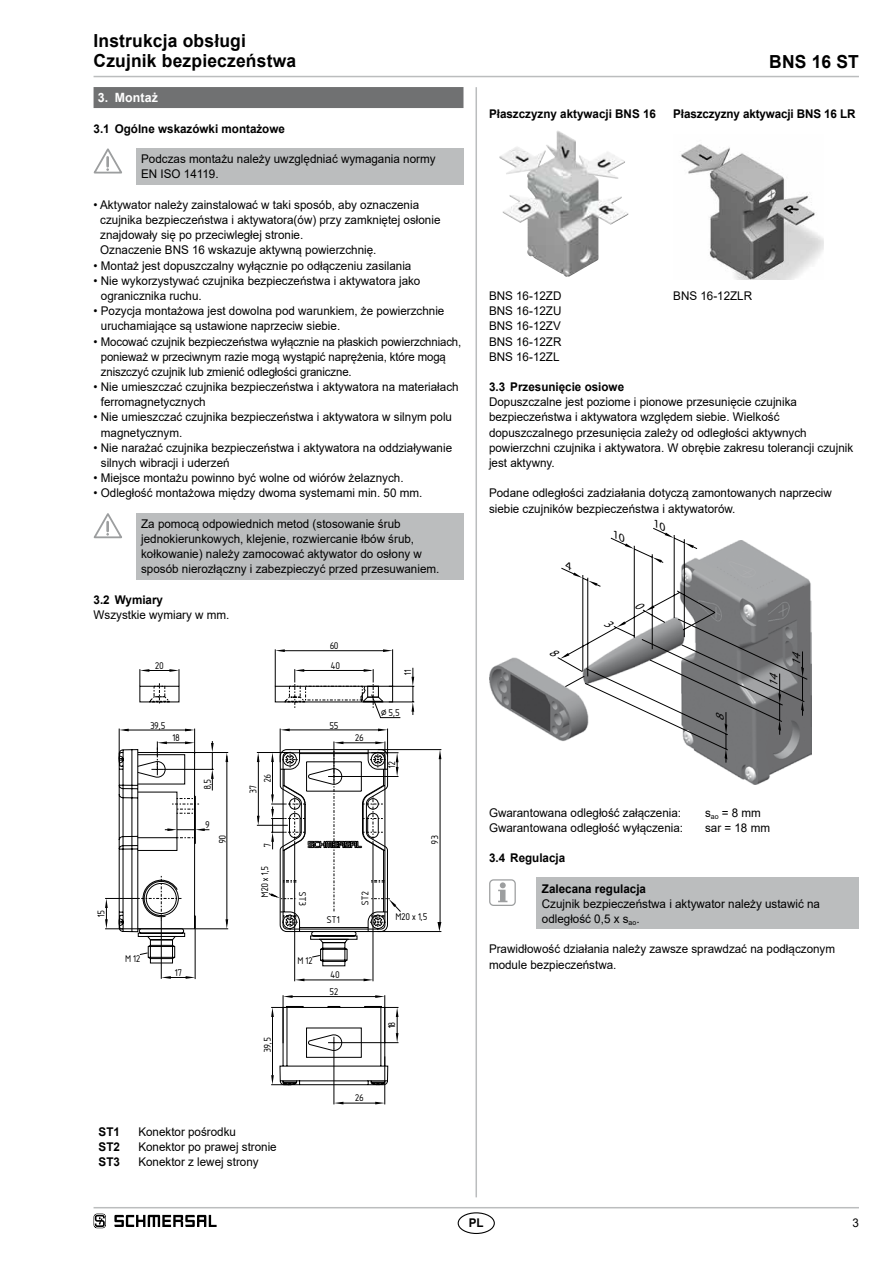
<style>
.page{position:relative;width:893px;height:1263px;background:#fff}
.page>*{position:absolute;margin:0;border:0;box-sizing:border-box;transform-origin:0 0}
.t1{font:700 18px/20.2px "Arial";letter-spacing:.01em;color:#000}
.t2{font:15.3px "Isonorm 3098";color:#000}
.t3{font:700 12.75px "Arial";letter-spacing:.01em;color:#fff}
.t4{font:12px/15.1px "Arial";color:#000}
.t5{font:700 12px "Arial";color:#000}
.t6{font:italic 11.7px "Myriad Pro";color:#000}
</style>
<div class="page">
<hr style="left:94px;top:1207px;width:765px;height:1px;background:#bbbdbe">
<hr style="left:94px;top:76px;width:765px;height:1px;background:#bbbdbe">
<hr style="left:475px;top:87px;width:2px;height:1110px;background:#bbbdbe">
<div style="left:458px;top:1212px;width:37px;height:22px;border:1px solid #000;border-radius:50%"></div>
<div style="left:94px;top:87px;width:369px;height:21px;background:#707172"></div>
<div style="left:136px;top:148px;width:327px;height:36px;background:#bbbdbe"></div>
<svg style="left:94px;top:148px;width:28px;height:26px"></svg>
<div style="left:136px;top:513px;width:327px;height:66px;background:#bbbdbe"></div>
<svg style="left:94px;top:513px;width:28px;height:26px"></svg>
<svg style="left:414px;top:749px;width:27px;height:183px"></svg>
<svg style="left:105px;top:649px;width:309px;height:455px"></svg>
<svg style="left:138px;top:682px;width:247px;height:235px"></svg>
<hr style="left:195px;top:928px;width:33px;height:1px;background:#000">
<svg style="left:378px;top:728px;width:10px;height:3px"></svg>
<svg style="left:375px;top:995px;width:10px;height:3px"></svg>
<svg style="left:375px;top:1102px;width:10px;height:2px"></svg>
<svg style="left:439px;top:750px;width:2px;height:9px"></svg>
<svg style="left:257px;top:752px;width:3px;height:10px"></svg>
<svg style="left:211px;top:769px;width:3px;height:10px"></svg>
<svg style="left:396px;top:1007px;width:2px;height:10px"></svg>
<svg style="left:271px;top:1007px;width:3px;height:10px"></svg>
<svg style="left:283px;top:995px;width:10px;height:3px"></svg>
<svg style="left:334px;top:1102px;width:9px;height:2px"></svg>
<svg style="left:280px;top:728px;width:10px;height:3px"></svg>
<svg style="left:437px;top:922px;width:4px;height:9px"></svg>
<svg style="left:257px;top:816px;width:3px;height:9px"></svg>
<svg style="left:211px;top:743px;width:3px;height:9px"></svg>
<svg style="left:396px;top:1033px;width:2px;height:10px"></svg>
<svg style="left:271px;top:1075px;width:3px;height:10px"></svg>
<svg style="left:105px;top:919px;width:3px;height:10px"></svg>
<svg style="left:105px;top:898px;width:3px;height:10px"></svg>
<svg style="left:364px;top:669px;width:9px;height:3px"></svg>
<svg style="left:169px;top:669px;width:10px;height:3px"></svg>
<svg style="left:383px;top:649px;width:10px;height:3px"></svg>
<svg style="left:412px;top:702px;width:2px;height:10px"></svg>
<svg style="left:295px;top:669px;width:9px;height:3px"></svg>
<svg style="left:140px;top:669px;width:9px;height:3px"></svg>
<svg style="left:275px;top:649px;width:10px;height:3px"></svg>
<svg style="left:412px;top:677px;width:2px;height:9px"></svg>
<svg style="left:226px;top:752px;width:2px;height:10px"></svg>
<svg style="left:226px;top:919px;width:2px;height:10px"></svg>
<svg style="left:119px;top:728px;width:86px;height:251px"></svg>
<svg style="left:271px;top:741px;width:127px;height:240px"></svg>
<img style="left:499px;top:131px;width:129px;height:146px">
<img style="left:681px;top:144px;width:142px;height:135px">
<img style="left:489px;top:579px;width:323px;height:205px">
<div style="left:537px;top:877px;width:322px;height:52px;background:#bbbdbe"></div>
<svg style="left:498px;top:882px;width:9px;height:20px"></svg>
<div style="left:489px;top:879px;width:27px;height:27px;border:1px solid #9c9e9f;border-radius:4px"></div>
<svg style="left:94px;top:1213px;width:12px;height:15px"></svg>
<svg style="left:114px;top:1215px;width:103px;height:12px"></svg>
<svg style="left:549px;top:527px;width:259px;height:236px"></svg>
<h1 class="t1" style="left:94px;top:31px;width:204px">Instrukcja obsługi<br>Czujnik bezpieczeństwa</h1>
<p class="t3" style="left:98px;top:89px;width:62px">3. Montaż</p>
<p class="t5" style="left:94px;top:120px;width:193px">3.1 Ogólne wskazówki montażowe</p>
<p class="t4" style="left:141px;top:151px;width:296px">Podczas montażu należy uwzględniać wymagania normy<br>EN ISO 14119.</p>
<p class="t4" style="left:100px;top:197px;width:342px;text-indent:-7px">• Aktywator należy zainstalować w taki sposób, aby oznaczenia czujnika bezpieczeństwa i aktywatora(ów) przy zamkniętej osłonie znajdowały się po przeciwległej stronie.<br>Oznaczenie BNS 16 wskazuje aktywną powierzchnię.</p>
<p class="t4" style="left:94px;top:258px;width:319px">• Montaż jest dopuszczalny wyłącznie po odłączeniu zasilania</p>
<p class="t4" style="left:101px;top:273px;width:321px;text-indent:-7px">• Nie wykorzystywać czujnika bezpieczeństwa i aktywatora jako ogranicznika ruchu.</p>
<p class="t4" style="left:101px;top:303px;width:345px;text-indent:-7px">• Pozycja montażowa jest dowolna pod warunkiem, że powierzchnie uruchamiające są ustawione naprzeciw siebie.</p>
<p class="t4" style="left:101px;top:334px;width:362px;text-indent:-7px">• Mocować czujnik bezpieczeństwa wyłącznie na płaskich powierzchniach, ponieważ w przeciwnym razie mogą wystąpić naprężenia, które mogą zniszczyć czujnik lub zmienić odległości graniczne.</p>
<p class="t4" style="left:101px;top:379px;width:359px;text-indent:-7px">• Nie umieszczać czujnika bezpieczeństwa i aktywatora na materiałach ferromagnetycznych</p>
<p class="t4" style="left:101px;top:410px;width:353px;text-indent:-7px">• Nie umieszczać czujnika bezpieczeństwa i aktywatora w silnym polu magnetycznym.</p>
<p class="t4" style="left:101px;top:440px;width:353px;text-indent:-7px">• Nie narażać czujnika bezpieczeństwa i aktywatora na oddziaływanie silnych wibracji i uderzeń</p>
<p class="t4" style="left:94px;top:470px;width:312px">• Miejsce montażu powinno być wolne od wiórów żelaznych.</p>
<p class="t4" style="left:94px;top:486px;width:330px">• Odległość montażowa między dwoma systemami min. 50 mm.</p>
<p class="t4" style="left:141px;top:516px;width:300px">Za pomocą odpowiednich metod (stosowanie śrub jednokierunkowych, klejenie, rozwiercanie łbów śrub, kołkowanie) należy zamocować aktywator do osłony w sposób nierozłączny i zabezpieczyć przed przesuwaniem.</p>
<p class="t5" style="left:94px;top:591px;width:71px">3.2 Wymiary</p>
<p class="t4" style="left:94px;top:607px;width:137px">Wszystkie wymiary w mm.</p>
<p class="t2" style="left:156px;top:655px;width:10px">20</p>
<p class="t2" style="left:151px;top:714px;width:16px">39,5</p>
<p class="t2" style="left:90px;top:917px;width:9px;rotate:-90deg">15</p>
<p class="t2" style="left:126px;top:947px;width:16px">M12</p>
<p class="t2" style="left:173px;top:727px;width:9px">18</p>
<p class="t2" style="left:196px;top:789px;width:12px;rotate:-90deg">8,5</p>
<p class="t2" style="left:206px;top:814px;width:6px">9</p>
<p class="t2" style="left:212px;top:843px;width:10px;rotate:-90deg">90</p>
<p class="t2" style="left:256px;top:782px;width:10px;rotate:-90deg">26</p>
<p class="t2" style="left:242px;top:793px;width:10px;rotate:-90deg">37</p>
<p class="t2" style="left:256px;top:847px;width:6px;rotate:-90deg">7</p>
<p class="t2" style="left:254px;top:897px;width:33px;rotate:-90deg">M20 x 1,5</p>
<p class="t2" style="left:175px;top:961px;width:9px">17</p>
<p class="t2" style="left:256px;top:1052px;width:16px;rotate:-90deg">39,5</p>
<p class="t5" style="left:99px;top:1123px;width:23px">ST1</p>
<p class="t4" style="left:138px;top:1124px;width:99px">Konektor pośrodku</p>
<p class="t5" style="left:99px;top:1138px;width:23px">ST2</p>
<p class="t4" style="left:138px;top:1139px;width:140px">Konektor po prawej stronie</p>
<p class="t5" style="left:99px;top:1153px;width:23px">ST3</p>
<p class="t4" style="left:138px;top:1154px;width:122px">Konektor z lewej strony</p>
<p class="t2" style="left:330px;top:635px;width:10px">60</p>
<p class="t2" style="left:331px;top:654px;width:11px">40</p>
<p class="t2" style="left:330px;top:714px;width:10px">55</p>
<p class="t2" style="left:356px;top:727px;width:10px">26</p>
<p class="t2" style="left:397px;top:675px;width:7px;rotate:-90deg">11</p>
<p class="t2" style="left:382px;top:701px;width:20px">¤5,5</p>
<p class="t2" style="left:381px;top:768px;width:9px;rotate:-90deg">12</p>
<p class="t2" style="left:313px;top:892px;width:16px;rotate:90deg">ST3</p>
<p class="t2" style="left:298px;top:950px;width:16px">M12</p>
<p class="t2" style="left:327px;top:908px;width:14px">ST1</p>
<p class="t2" style="left:331px;top:964px;width:11px">40</p>
<p class="t2" style="left:330px;top:980px;width:10px">52</p>
<p class="t2" style="left:354px;top:905px;width:16px;rotate:-90deg">ST2</p>
<p class="t2" style="left:424px;top:844px;width:10px;rotate:-90deg">93</p>
<p class="t2" style="left:396px;top:906px;width:33px">M20x 1,5</p>
<p class="t2" style="left:381px;top:1028px;width:9px;rotate:-90deg">18</p>
<p class="t2" style="left:356px;top:1087px;width:10px">26</p>
<h1 class="t1" style="left:769px;top:52px;width:91px">BNS 16 ST</h1>
<p class="t5" style="left:489px;top:105px;width:168px">Płaszczyzny aktywacji BNS 16</p>
<p class="t5" style="left:673px;top:105px;width:184px">Płaszczyzny aktywacji BNS 16 LR</p>
<p class="t4" style="left:489px;top:288px;width:74px">BNS 16-12ZD</p>
<p class="t4" style="left:673px;top:288px;width:80px">BNS 16-12ZLR</p>
<p class="t4" style="left:489px;top:303px;width:74px;text-align:justify">BNS 16-12ZU BNS 16-12ZV BNS 16-12ZR BNS 16-12ZL</p>
<p class="t5" style="left:489px;top:378px;width:137px">3.3 Przesunięcie osiowe</p>
<p class="t4" style="left:489px;top:394px;width:366px">Dopuszczalne jest poziome i pionowe przesunięcie czujnika bezpieczeństwa i aktywatora względem siebie. Wielkość dopuszczalnego przesunięcia zależy od odległości aktywnych powierzchni czujnika i aktywatora. W obrębie zakresu tolerancji czujnik jest aktywny.</p>
<p class="t4" style="left:489px;top:486px;width:344px">Podane odległości zadziałania dotyczą zamontowanych naprzeciw siebie czujników bezpieczeństwa i aktywatorów.</p>
<p class="t6" style="left:713px;top:721px;width:15px;rotate:-90deg">8</p>
<p class="t6" style="left:766px;top:687px;width:21px;rotate:-90deg">14</p>
<p class="t6" style="left:789px;top:666px;width:21px;rotate:-90deg">14</p>
<p class="t4" style="left:489px;top:805px;width:194px">Gwarantowana odległość załączenia:</p>
<p class="t4" style="left:705px;top:805px;width:57px">s<sub>ao</sub> = 8 mm</p>
<p class="t4" style="left:489px;top:820px;width:196px">Gwarantowana odległość wyłączenia:</p>
<p class="t4" style="left:705px;top:820px;width:67px">sar = 18 mm</p>
<p class="t5" style="left:489px;top:849px;width:78px">3.4 Regulacja</p>
<p class="t5" style="left:542px;top:880px;width:106px">Zalecana regulacja</p>
<p class="t4" style="left:542px;top:896px;width:280px">Czujnik bezpieczeństwa i aktywator należy ustawić na odległość 0,5 x s<sub>ao</sub>.</p>
<p class="t4" style="left:489px;top:941px;width:348px">Prawidłowość działania należy zawsze sprawdzać na podłączonym module bezpieczeństwa.</p>
<p class="t5" style="left:469px;top:1214px;width:16px">PL</p>
<p class="t4" style="left:852px;top:1215px;width:8px">3</p>
</div>
